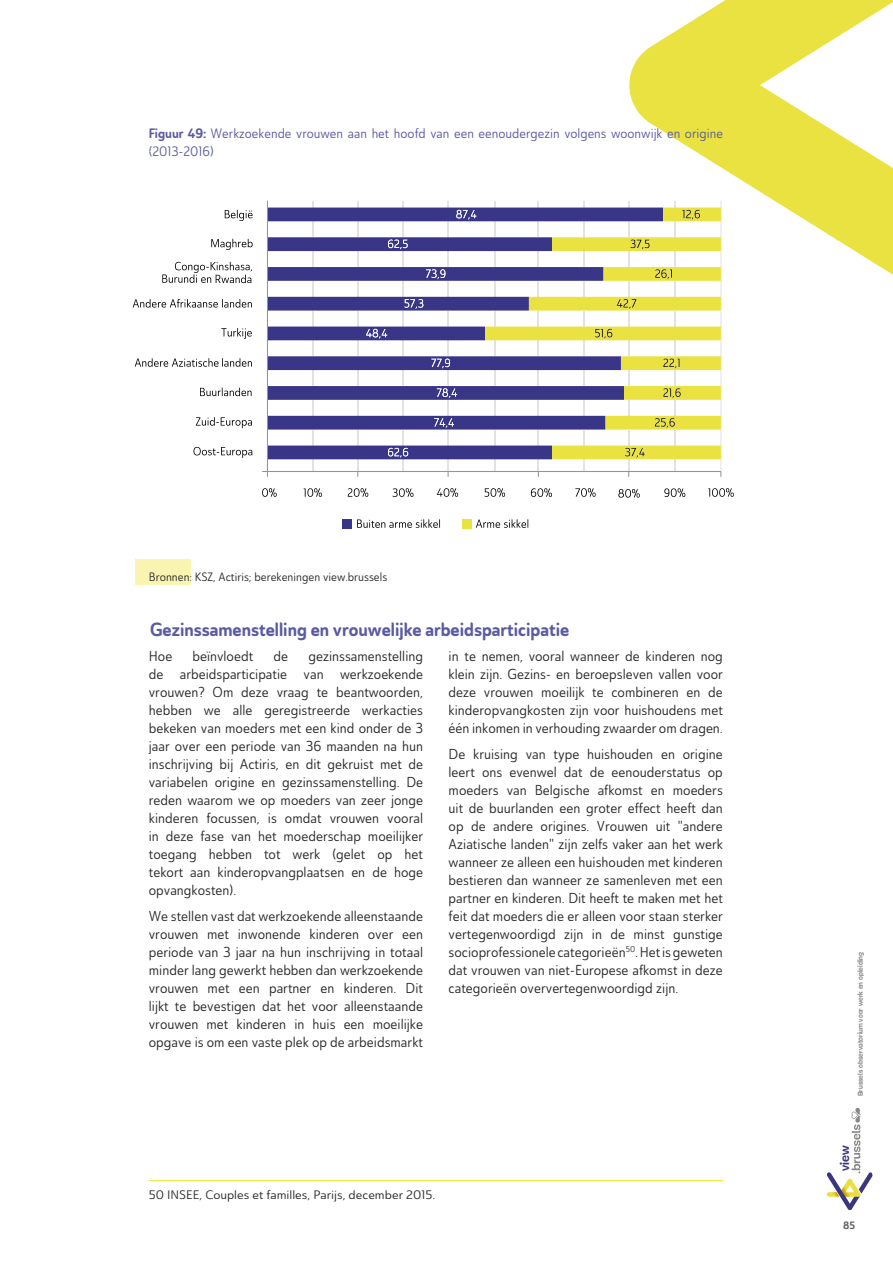
<style>
.page{position:relative;width:893px;height:1263px;background:#fff}
.page>*{position:absolute;margin:0;border:0;box-sizing:border-box;transform-origin:0 0}
.t1{font:18.75px "Ainslie Sans Con Bol";color:#5a5ba0}
.t2{font:14.25px/18px "Ainslie Sans Con Reg";color:#292929;text-align:justify}
.t3{font:13.5px/18px "Ainslie Sans Con Reg";color:#5a5ba0}
.t4{font:700 12.45px "Mija";color:#3a367d}
.t5{font:12.15px "Ainslie Sans Con Reg";color:#292929;scale:1.11 1}
.t6{font:12px "Ainslie Sans Con Reg";color:#292929}
.t7{font:10.5px "Ainslie Sans Con Bol";color:#636363}
.t8{font:700 7.2px "Mija";color:#898887;scale:.93 1}
.s1{font-family:"Ainslie Sans Con Bol"}
</style>
<div class="page">
<svg style="left:629px;top:0;width:264px;height:291px;fill:#eae240"></svg>
<svg style="left:827px;top:1108px;width:46px;height:102px"></svg>
<hr style="left:149px;top:1180px;width:574px;height:1px;background:#f1e742">
<svg style="left:262px;top:201px;width:459px;height:276px"></svg>
<svg style="left:262px;top:488px;width:15px;height:9px"></svg>
<svg style="left:304px;top:488px;width:18px;height:9px"></svg>
<svg style="left:348px;top:488px;width:20px;height:9px"></svg>
<svg style="left:392px;top:488px;width:21px;height:9px"></svg>
<svg style="left:437px;top:488px;width:21px;height:9px"></svg>
<svg style="left:484px;top:488px;width:21px;height:9px"></svg>
<svg style="left:531px;top:488px;width:21px;height:9px"></svg>
<svg style="left:575px;top:488px;width:21px;height:9px"></svg>
<svg style="left:618px;top:489px;width:22px;height:9px"></svg>
<svg style="left:664px;top:488px;width:21px;height:9px"></svg>
<svg style="left:708px;top:488px;width:26px;height:9px"></svg>
<svg style="left:268px;top:201px;width:453px;height:270px"></svg>
<div style="left:342px;top:519px;width:10px;height:9px;background:#393687"></div>
<div style="left:462px;top:519px;width:9px;height:9px;background:#eae240"></div>
<svg style="left:357px;top:519px;width:83px;height:9px"></svg>
<svg style="left:476px;top:519px;width:52px;height:9px"></svg>
<svg style="left:225px;top:210px;width:28px;height:11px"></svg>
<svg style="left:211px;top:239px;width:42px;height:11px"></svg>
<svg style="left:133px;top:299px;width:119px;height:9px"></svg>
<svg style="left:221px;top:328px;width:31px;height:11px"></svg>
<svg style="left:135px;top:358px;width:117px;height:9px"></svg>
<svg style="left:200px;top:388px;width:52px;height:8px"></svg>
<svg style="left:193px;top:447px;width:59px;height:11px"></svg>
<svg style="left:196px;top:417px;width:56px;height:11px"></svg>
<svg style="left:162px;top:262px;width:90px;height:21px"></svg>
<div style="left:135px;top:559px;width:55px;height:26px;background:#f9f5b1"></div>
<p class="t3" style="left:149px;top:124px;width:576px"><span class="s1">Figuur 49:</span> Werkzoekende vrouwen aan het hoofd van een eenoudergezin volgens woonwijk en origine (2013-2016)</p>
<p class="t6" style="left:149px;top:569px;width:240px">Bronnen: KSZ, Actiris; berekeningen view.brussels</p>
<h1 class="t1" style="left:150px;top:617px;width:421px">Gezinssamenstelling en vrouwelijke arbeidsparticipatie</h1>
<p class="t2" style="left:149px;top:646px;width:276px;text-indent:160px">gezinssamenstelling de arbeidsparticipatie van werkzoekende vrouwen? Om deze vraag te beantwoorden, hebben we alle geregistreerde werkacties bekeken van moeders met een kind onder de 3 jaar over een periode van 36 maanden na hun inschrijving bij Actiris, en dit gekruist met de variabelen origine en gezinssamenstelling. De reden waarom we op moeders van zeer jonge kinderen focussen, is omdat vrouwen vooral in deze fase van het moederschap moeilijker toegang hebben tot werk (gelet op het tekort aan kinderopvangplaatsen en de hoge opvangkosten).</p>
<p class="t2" style="left:149px;top:907px;width:276px">We stellen vast dat werkzoekende alleenstaande vrouwen met inwonende kinderen over een periode van 3 jaar na hun inschrijving in totaal minder lang gewerkt hebben dan werkzoekende vrouwen met een partner en kinderen. Dit lijkt te bevestigen dat het voor alleenstaande vrouwen met kinderen in huis een moeilijke opgave is om een vaste plek op de arbeidsmarkt</p>
<p class="t2" style="left:149px;top:646px;width:25px">Hoe</p>
<p class="t2" style="left:193px;top:646px;width:62px">beïnvloedt</p>
<p class="t2" style="left:273px;top:646px;width:16px">de</p>
<p class="t2" style="left:449px;top:646px;width:276px">in te nemen, vooral wanneer de kinderen nog klein zijn. Gezins- en beroepsleven vallen voor deze vrouwen moeilijk te combineren en de kinderopvangkosten zijn voor huishoudens met één inkomen in verhouding zwaarder om dragen.</p>
<p class="t2" style="left:449px;top:745px;width:276px">De kruising van type huishouden en origine leert ons evenwel dat de eenouderstatus op moeders van Belgische afkomst en moeders uit de buurlanden een groter effect heeft dan op de andere origines. Vrouwen uit "andere Aziatische landen" zijn zelfs vaker aan het werk wanneer ze alleen een huishouden met kinderen bestieren dan wanneer ze samenleven met een partner en kinderen. Dit heeft te maken met het feit dat moeders die er alleen voor staan sterker vertegenwoordigd zijn in de minst gunstige socioprofessionele categorieën<sup>50</sup>. Het is geweten dat vrouwen van niet-Europese afkomst in deze categorieën oververtegenwoordigd zijn.</p>
<p class="t5" style="left:149px;top:1187px;width:259px">50 INSEE, Couples et familles, Parijs, december 2015.</p>
<p class="t8" style="left:857px;top:1096px;width:156px;rotate:-90deg">Brussels observatorium voor werk en opleiding</p>
<p class="t4" style="left:838px;top:1171px;width:27px;rotate:-90deg">view</p>
<p class="t7" style="left:843px;top:1218px;width:13px">85</p>
</div>
